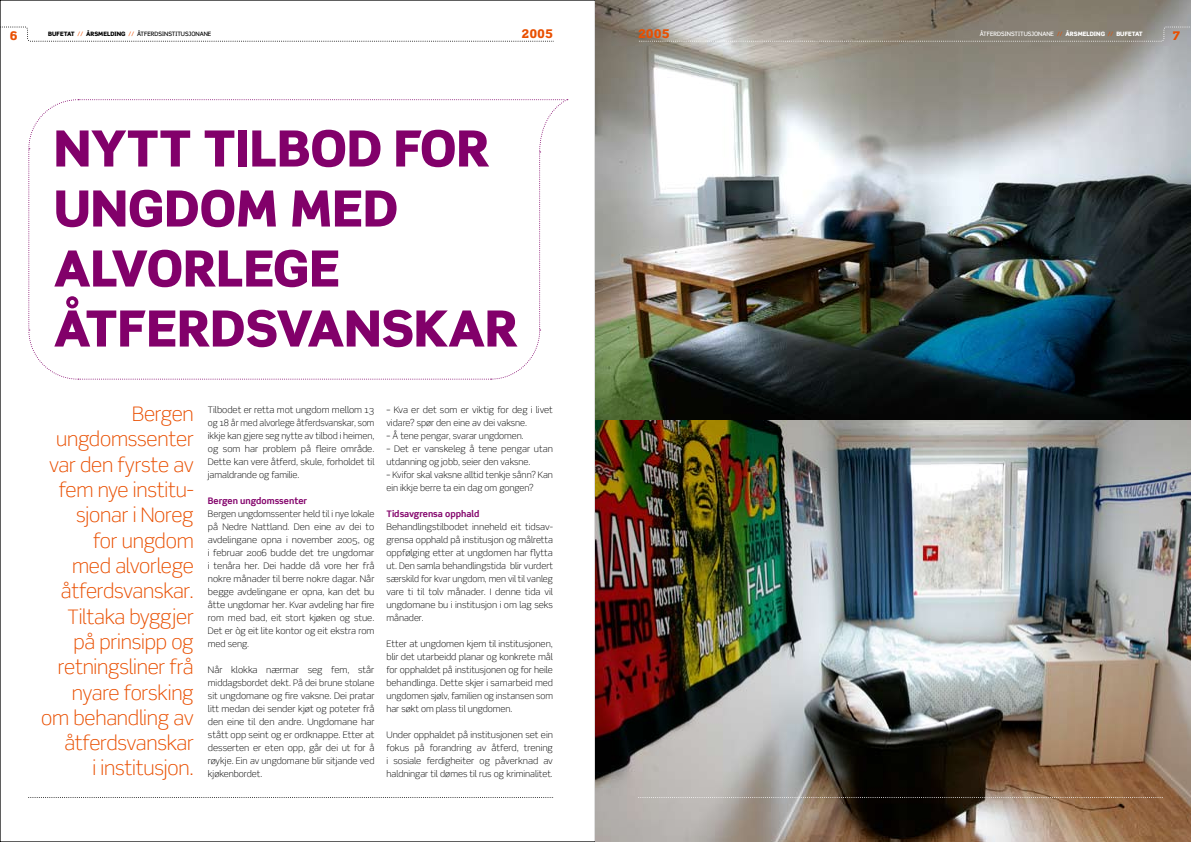
<style>
.page{position:relative;width:1191px;height:842px;background:#fff}
.page>*{position:absolute;margin:0;border:0;box-sizing:border-box;transform-origin:0 0}
.t1{font:900 50px/60px "Scene";color:#82006a}
.t2{font:300 20px/25.3px "Scene";letter-spacing:-.01em;color:#e94f00;text-align:right}
.t3{font:900 12px "Scene Alt";color:#e94f00}
.t4{font:300 9px/13px "Scene";color:#000;text-align:justify}
.t5{font:700 9px "Scene";color:#82006a}
.t6{font:500 6px "Scene Alt";color:#000}
.t7{font:500 6px "Scene Alt";color:#fff}
.s1{font-weight:900}
.s2{color:#e94f00}
</style>
<div class="page">
<svg style="left:0;top:26px;width:553px;height:16px"></svg>
<img style="left:595px;top:0;width:596px;height:842px">
<svg style="left:638px;top:26px;width:553px;height:16px;background:#9d978e"></svg>
<svg style="left:28px;top:797px;width:525px;height:1px"></svg>
<svg style="left:28px;top:99px;width:540px;height:281px"></svg>
<svg style="left:638px;top:782px;width:524px;height:16px;background:#7a6959"></svg>
<p class="t6" style="left:48px;top:31px;width:165px"><span class="s1">BUFETAT</span> <span class="s2">//</span> <span class="s1">ÅRSMELDING</span> <span class="s2">//</span> ÅTFERDSINSTITUSJONANE</p>
<h3 class="t3" style="left:638px;top:26px;width:33px">2005</h3>
<p class="t7" style="left:979px;top:31px;width:164px">ÅTFERDSINSTITUSJONANE <span class="s2">//</span> <span class="s1">ÅRSMELDING</span> <span class="s2">//</span> <span class="s1">BUFETAT</span></p>
<h3 class="t3" style="left:521px;top:26px;width:33px">2005</h3>
<h1 class="t1" style="left:54px;top:118px;width:465px">NYTT TILBOD FOR<br>UNGDOM MED<br>ALVORLEGE<br>ÅTFERDSVANSKAR</h1>
<h2 class="t2" style="left:41px;top:401px;width:154px">Bergen ungdomssenter var den fyrste av fem nye institu&shy;sjonar i Noreg<br>for ungdom<br>med alvorlege åtferdsvanskar.<br>Tiltaka byggjer på prinsipp og retningsliner frå nyare forsking om behandling av åtferdsvanskar<br>i institusjon.</h2>
<p class="t4" style="left:208px;top:403px;width:168px">Tilbodet er retta mot ungdom mellom 13 og 18 år med alvorlege åtferdsvanskar, som ikkje kan gjere seg nytte av tilbod i heimen, og som har problem på fleire område.<br>Dette kan vere åtferd, skule, forholdet til jamaldrande og familie.</p>
<p class="t5" style="left:208px;top:495px;width:101px">Bergen ungdomssenter</p>
<p class="t4" style="left:208px;top:507px;width:168px">Bergen ungdomssenter held til i nye lokale på Nedre Nattland. Den eine av dei to avdelingane opna i november 2005, og i februar 2006 budde det tre ungdomar i tenåra her. Dei hadde då vore her frå nokre månader til berre nokre dagar. Når begge avdelingane er opna, kan det bu åtte ungdomar her. Kvar avdeling har fire rom med bad, eit stort kjøken og stue.<br>Det er òg eit lite kontor og eit ekstra rom med seng.</p>
<p class="t4" style="left:208px;top:663px;width:168px">Når klokka nærmar seg fem, står middagsbordet dekt. På dei brune stolane sit ungdomane og fire vaksne. Dei pratar litt medan dei sender kjøt og poteter frå den eine til den andre. Ungdomane har stått opp seint og er ordknappe. Etter at desserten er eten opp, går dei ut for å røykje. Ein av ungdomane blir sitjande ved kjøkenbordet.</p>
<p class="t4" style="left:386px;top:403px;width:168px">– Kva er det som er viktig for deg i livet vidare? spør den eine av dei vaksne.</p>
<p class="t4" style="left:386px;top:429px;width:139px">– Å tene pengar, svarar ungdomen.</p>
<p class="t4" style="left:386px;top:442px;width:168px">– Det er vanskeleg å tene pengar utan utdanning og jobb, seier den vaksne.</p>
<p class="t4" style="left:386px;top:468px;width:168px">– Kvifor skal vaksne alltid tenkje sånn? Kan ein ikkje berre ta ein dag om gongen?</p>
<p class="t5" style="left:386px;top:508px;width:95px">Tidsavgrensa opphald</p>
<p class="t4" style="left:386px;top:520px;width:168px">Behandlingstilbodet inneheld eit tidsav&shy;grensa opphald på institusjon og målretta oppfølging etter at ungdomen har flytta ut. Den samla behandlingstida blir vurdert særskild for kvar ungdom, men vil til vanleg vare ti til tolv månader. I denne tida vil ungdomane bu i institusjon i om lag seks månader.</p>
<p class="t4" style="left:386px;top:637px;width:168px">Etter at ungdomen kjem til institusjonen, blir det utarbeidd planar og konkrete mål for opphaldet på institusjonen og for heile behandlinga. Dette skjer i samarbeid med ungdomen sjølv, familien og instansen som har søkt om plass til ungdomen.</p>
<p class="t4" style="left:386px;top:728px;width:168px">Under opphaldet på institusjonen set ein fokus på forandring av åtferd, trening i sosiale ferdigheiter og påverknad av haldningar til dømes til rus og kriminalitet.</p>
</div>
